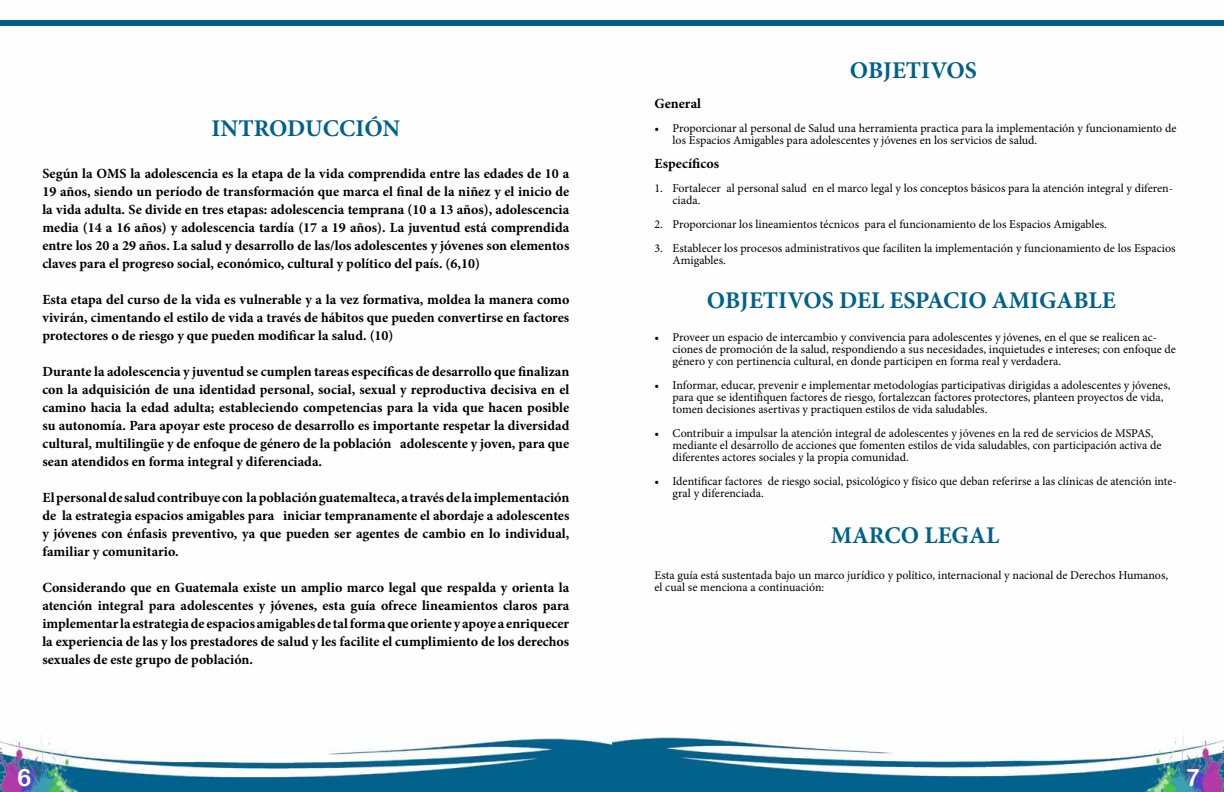
<style>
.page{position:relative;width:1224px;height:792px;background:#fff}
.page>*{position:absolute;margin:0;border:0;box-sizing:border-box;transform-origin:0 0}
.t1{font:700 24px "Minion Pro";color:#00628c}
.t2{font:24px "Arial Rounded MT Bold";color:#fff}
.t3{font:700 14px/18px "Minion Pro";color:#000;text-align:justify}
.t4{font:12px/12px "Minion Pro";color:#000}
</style>
<div class="page">
<img style="left:101px;top:734px;width:1022px;height:58px">
<img style="left:1123px;top:732px;width:101px;height:60px">
<img style="left:0;top:733px;width:101px;height:59px">
<div style="left:0;top:20px;width:1224px;height:6px;background:#00628c"></div>
<h1 class="t1" style="left:212px;top:112px;width:190px">INTRODUCCIÓN</h1>
<p class="t3" style="left:42px;top:165px;width:528px">Según la OMS la adolescencia es la etapa de la vida comprendida entre las edades de 10 a 19 años, siendo un período de transformación que marca el final de la niñez y el inicio de la vida adulta. Se divide en tres etapas: adolescencia temprana (10 a 13 años), adolescencia media (14 a 16 años) y adolescencia tardía (17 a 19 años). La juventud está comprendida entre los 20 a 29 años. La salud y desarrollo de las/los adolescentes y jóvenes son elementos claves para el progreso social, económico, cultural y político del país. (6,10)</p>
<p class="t3" style="left:42px;top:291px;width:529px">Esta etapa del curso de la vida es vulnerable y a la vez formativa, moldea la manera como vivirán, cimentando el estilo de vida a través de hábitos que pueden convertirse en factores protectores o de riesgo y que pueden modificar la salud. (10)</p>
<p class="t3" style="left:42px;top:363px;width:528px">Durante la adolescencia y juventud se cumplen tareas específicas de desarrollo que finalizan con la adquisición de una identidad personal, social, sexual y reproductiva decisiva en el camino hacia la edad adulta; estableciendo competencias para la vida que hacen posible su autonomía. Para apoyar este proceso de desarrollo es importante respetar la diversidad cultural, multilingüe y de enfoque de género de la población adolescente y joven, para que sean atendidos en forma integral y diferenciada.</p>
<p class="t3" style="left:42px;top:489px;width:529px">El personal de salud contribuye con la población guatemalteca, a través de la implementación de la estrategia espacios amigables para iniciar tempranamente el abordaje a adolescentes y jóvenes con énfasis preventivo, ya que pueden ser agentes de cambio en lo individual, familiar y comunitario.</p>
<p class="t3" style="left:42px;top:579px;width:529px">Considerando que en Guatemala existe un amplio marco legal que respalda y orienta la atención integral para adolescentes y jóvenes, esta guía ofrece lineamientos claros para implementar la estrategia de espacios amigables de tal forma que oriente y apoye a enriquecer la experiencia de las y los prestadores de salud y les facilite el cumplimiento de los derechos sexuales de este grupo de población.</p>
<h1 class="t1" style="left:850px;top:53px;width:129px">OBJETIVOS</h1>
<p class="t3" style="left:655px;top:94px;width:48px">General</p>
<p class="t4" style="left:673px;top:122px;width:506px;text-indent:-18px">• Proporcionar al personal de Salud una herramienta practica para la implementación y funcionamiento de los Espacios Amigables para adolescentes y jóvenes en los servicios de salud.</p>
<p class="t3" style="left:655px;top:154px;width:66px">Específicos</p>
<p class="t4" style="left:673px;top:182px;width:502px;text-indent:-18px">1. Fortalecer al personal salud en el marco legal y los conceptos básicos para la atención integral y diferen&shy;ciada.</p>
<p class="t4" style="left:655px;top:218px;width:454px">2. Proporcionar los lineamientos técnicos para el funcionamiento de los Espacios Amigables.</p>
<p class="t4" style="left:673px;top:242px;width:505px;text-indent:-18px">3. Establecer los procesos administrativos que faciliten la implementación y funcionamiento de los Espacios<br>Amigables.</p>
<h1 class="t1" style="left:707px;top:283px;width:410px">OBJETIVOS DEL ESPACIO AMIGABLE</h1>
<p class="t4" style="left:673px;top:332px;width:505px;text-indent:-18px">• Proveer un espacio de intercambio y convivencia para adolescentes y jóvenes, en el que se realicen ac&shy;ciones de promoción de la salud, respondiendo a sus necesidades, inquietudes e intereses; con enfoque de género y con pertinencia cultural, en donde participen en forma real y verdadera.</p>
<p class="t4" style="left:673px;top:380px;width:500px;text-indent:-18px">• Informar, educar, prevenir e implementar metodologías participativas dirigidas a adolescentes y jóvenes, para que se identifiquen factores de riesgo, fortalezcan factores protectores, planteen proyectos de vida, tomen decisiones asertivas y practiquen estilos de vida saludables.</p>
<p class="t4" style="left:673px;top:428px;width:491px;text-indent:-18px">• Contribuir a impulsar la atención integral de adolescentes y jóvenes en la red de servicios de MSPAS, mediante el desarrollo de acciones que fomenten estilos de vida saludables, con participación activa de diferentes actores sociales y la propia comunidad.</p>
<p class="t4" style="left:673px;top:476px;width:506px;text-indent:-18px">• Identificar factores de riesgo social, psicológico y físico que deban referirse a las clínicas de atención inte&shy;gral y diferenciada.</p>
<h1 class="t1" style="left:831px;top:518px;width:170px">MARCO LEGAL</h1>
<p class="t4" style="left:655px;top:569px;width:515px">Esta guía está sustentada bajo un marco jurídico y político, internacional y nacional de Derechos Humanos, el cual se menciona a continuación:</p>
<h1 class="t2" style="left:17px;top:763px;width:16px">6</h1>
<h1 class="t2" style="left:1186px;top:763px;width:16px">7</h1>
</div>
